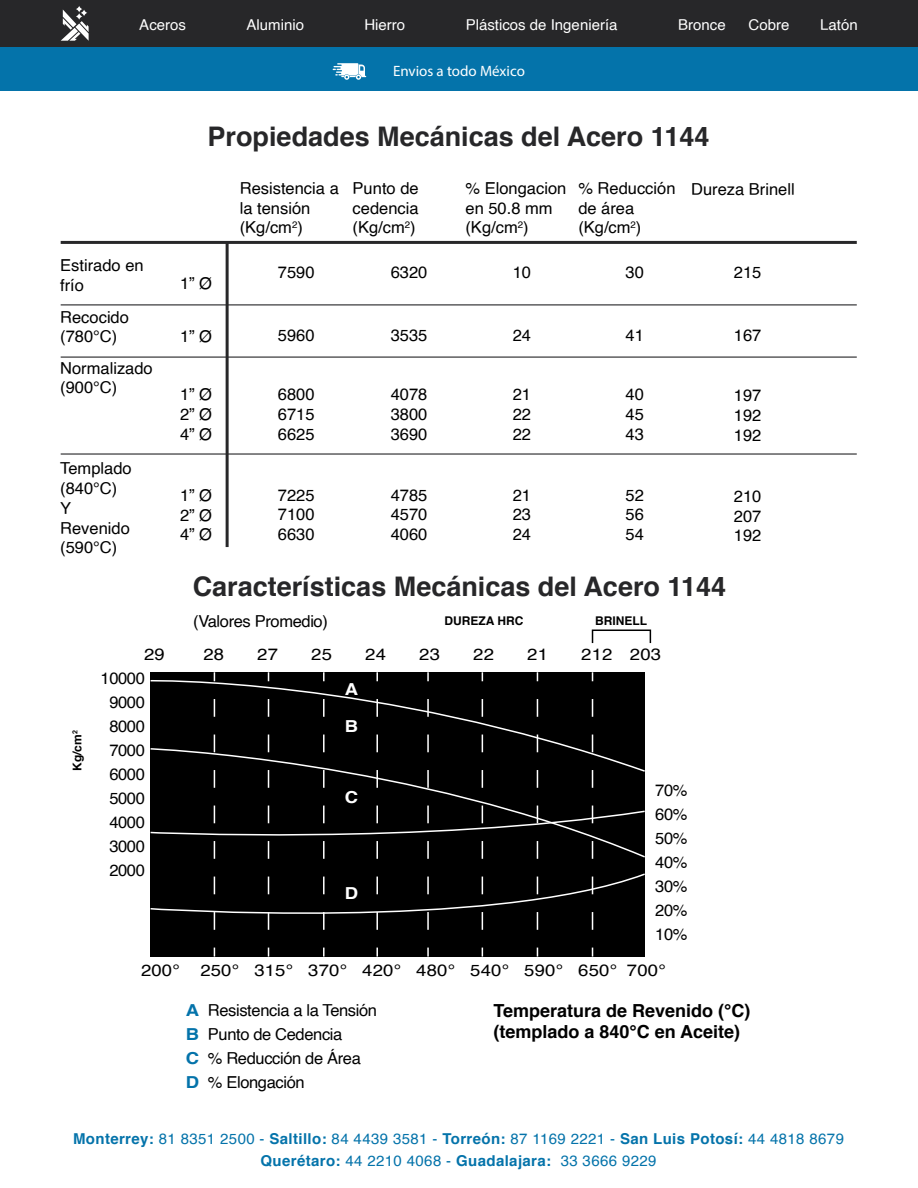
<style>
.page{position:relative;width:918px;height:1188px;background:#fff}
.page>*{position:absolute;margin:0;border:0;box-sizing:border-box;transform-origin:0 0}
.t1{font:700 27px "Helvetica";color:#272729}
.t2{font:700 18px/21.6px "Helvetica";color:#000}
.t3{font:16.5px/19.8px "Helvetica";color:#000;text-align:justify}
.t4{font:16.5px/24px "Helvetica";letter-spacing:-.02em;color:#000;text-align:center}
.t5{font:16.5px "Helvetica";color:#000;scale:1.12 1}
.t6{font:700 16.5px "Helvetica";color:#fff;scale:1.12 1}
.t7{font:700 16.5px/24px "Helvetica";color:#0473aa;text-align:justify;scale:1.12 1}
.t8{font:15px/22.5px "Helvetica";letter-spacing:.025em;color:#0473aa;text-align:center}
.t9{font:15px "Helvetica";color:#fff}
.t10{font:15px "Myriad Pro";color:#fff}
.t11{font:700 12px "Helvetica";color:#000}
.s1{font-weight:700}
</style>
<div class="page">
<div style="left:0;top:0;width:918px;height:48px;background:#272729"></div>
<svg style="left:61px;top:6px;width:28px;height:35px"></svg>
<div style="left:0;top:48px;width:918px;height:43px;background:#0473aa"></div>
<svg style="left:333px;top:63px;width:33px;height:17px"></svg>
<hr style="left:61px;top:241px;width:796px;height:3px;background:#272729">
<hr style="left:61px;top:304px;width:796px;height:1px;background:#272729">
<hr style="left:61px;top:357px;width:796px;height:1px;background:#272729">
<hr style="left:61px;top:453px;width:796px;height:2px;background:#272729">
<hr style="left:226px;top:242px;width:3px;height:305px;background:#272729">
<div style="left:151px;top:672px;width:494px;height:285px;background:#000"></div>
<svg style="left:150px;top:677px;width:444px;height:22px"></svg>
<svg style="left:323px;top:672px;width:2px;height:9px"></svg>
<svg style="left:323px;top:948px;width:2px;height:9px"></svg>
<svg style="left:376px;top:672px;width:2px;height:9px"></svg>
<svg style="left:376px;top:948px;width:2px;height:9px"></svg>
<svg style="left:427px;top:672px;width:2px;height:9px"></svg>
<svg style="left:427px;top:948px;width:2px;height:9px"></svg>
<svg style="left:150px;top:699px;width:495px;height:240px"></svg>
<div style="left:592px;top:630px;width:59px;height:14px;border:2px solid #000"></div>
<p class="t9" style="left:139px;top:13px;width:48px">Aceros</p>
<p class="t9" style="left:247px;top:13px;width:59px">Aluminio</p>
<p class="t9" style="left:364px;top:13px;width:42px">Hierro</p>
<p class="t9" style="left:466px;top:13px;width:153px">Plásticos de Ingeniería</p>
<p class="t9" style="left:678px;top:13px;width:49px">Bronce</p>
<p class="t9" style="left:749px;top:13px;width:42px">Cobre</p>
<p class="t9" style="left:820px;top:13px;width:39px">Latón</p>
<p class="t10" style="left:393px;top:62px;width:133px">Envios a todo México</p>
<h1 class="t1" style="left:208px;top:114px;width:503px">Propiedades Mecánicas del Acero 1144</h1>
<p class="t3" style="left:60px;top:256px;width:85px">Estirado en frío</p>
<p class="t3" style="left:60px;top:307px;width:70px">Recocido (780°C)</p>
<p class="t3" style="left:60px;top:358px;width:94px">Normalizado (900°C)</p>
<p class="t3" style="left:60px;top:459px;width:73px;text-align:left">Templado (840°C)<br>Y<br>Revenido (590°C)</p>
<p class="t3" style="left:180px;top:273px;width:34px">1” Ø</p>
<p class="t3" style="left:180px;top:326px;width:34px">1” Ø</p>
<p class="t3" style="left:180px;top:385px;width:34px">1” Ø 2” Ø 4” Ø</p>
<p class="t3" style="left:180px;top:486px;width:34px">1” Ø 2” Ø 4” Ø</p>
<p class="t3" style="left:240px;top:179px;width:101px;text-align:left">Resistencia a la tensión (Kg/cm<sup>2</sup>)</p>
<p class="t3" style="left:353px;top:179px;width:68px">Punto de cedencia (Kg/cm<sup>2</sup>)</p>
<p class="t3" style="left:466px;top:179px;width:102px;text-align:left">% Elongacion en 50.8 mm (Kg/cm<sup>2</sup>)</p>
<p class="t3" style="left:578px;top:179px;width:99px;text-align:left">% Reducción de área (Kg/cm<sup>2</sup>)</p>
<p class="t3" style="left:691px;top:180px;width:105px">Dureza Brinell</p>
<p class="t3" style="left:278px;top:263px;width:38px">7590</p>
<p class="t3" style="left:391px;top:263px;width:38px">6320</p>
<p class="t3" style="left:513px;top:263px;width:20px">10</p>
<p class="t3" style="left:626px;top:263px;width:20px">30</p>
<p class="t3" style="left:734px;top:263px;width:29px">215</p>
<p class="t3" style="left:278px;top:326px;width:38px">5960</p>
<p class="t3" style="left:391px;top:326px;width:38px">3535</p>
<p class="t3" style="left:513px;top:326px;width:20px">24</p>
<p class="t3" style="left:626px;top:326px;width:20px">41</p>
<p class="t3" style="left:734px;top:326px;width:29px">167</p>
<p class="t3" style="left:278px;top:385px;width:38px">6800<br>6715<br>6625</p>
<p class="t3" style="left:391px;top:385px;width:38px">4078<br>3800<br>3690</p>
<p class="t3" style="left:513px;top:385px;width:20px">21<br>22<br>22</p>
<p class="t3" style="left:626px;top:385px;width:20px">40<br>45<br>43</p>
<p class="t3" style="left:734px;top:386px;width:29px">197<br>192<br>192</p>
<p class="t3" style="left:278px;top:485px;width:38px">7225<br>7100<br>6630</p>
<p class="t3" style="left:391px;top:485px;width:38px">4785<br>4570<br>4060</p>
<p class="t3" style="left:513px;top:485px;width:20px">21<br>23<br>24</p>
<p class="t3" style="left:626px;top:485px;width:20px">52<br>56<br>54</p>
<p class="t3" style="left:734px;top:487px;width:29px">210<br>207<br>192</p>
<h1 class="t1" style="left:193px;top:565px;width:535px">Características Mecánicas del Acero 1144</h1>
<p class="t4" style="left:193px;top:610px;width:136px">(Valores Promedio)</p>
<p class="t11" style="left:445px;top:611px;width:80px">DUREZA HRC</p>
<p class="t11" style="left:595px;top:611px;width:53px">BRINELL</p>
<p class="t11" style="left:68px;top:771px;width:42px;rotate:-90deg">Kg/cm<sup>2</sup></p>
<p class="t5" style="left:144px;top:641px;width:20px">29</p>
<p class="t5" style="left:203px;top:641px;width:20px">28</p>
<p class="t5" style="left:257px;top:641px;width:20px">27</p>
<p class="t5" style="left:311px;top:641px;width:20px">25</p>
<p class="t5" style="left:365px;top:641px;width:20px">24</p>
<p class="t5" style="left:419px;top:641px;width:20px">23</p>
<p class="t5" style="left:473px;top:641px;width:20px">22</p>
<p class="t5" style="left:527px;top:641px;width:20px">21</p>
<p class="t5" style="left:581px;top:641px;width:73px">212 203</p>
<p class="t6" style="left:345px;top:676px;width:13px">A</p>
<p class="t6" style="left:345px;top:713px;width:13px">B</p>
<p class="t4" style="left:101px;top:667px;width:46px">10000<br>9000<br>8000<br>7000<br>6000<br>5000<br>4000<br>3000<br>2000</p>
<p class="t3" style="left:655px;top:778px;width:34px;line-height:24px">70% 60% 50% 40% 30% 20% 10%</p>
<p class="t5" style="left:141px;top:958px;width:470px">200° 250° 315° 370° 420° 480° 540° 590° 650° 700°</p>
<p class="t6" style="left:345px;top:784px;width:13px">C</p>
<p class="t6" style="left:345px;top:880px;width:13px">D</p>
<p class="t7" style="left:186px;top:999px;width:13px">A B C D</p>
<p class="t4" style="left:208px;top:999px;width:171px;text-align:left">Resistencia a la Tensión<br>Punto de Cedencia<br>% Reducción de Área % Elongación</p>
<p class="t2" style="left:493px;top:1000px;width:258px">Temperatura de Revenido (°C) (templado a 840°C en Aceite)</p>
<p class="t8" style="left:73px;top:1128px;width:772px"><span class="s1">Monterrey:</span> 81 8351 2500 - <span class="s1">Saltillo:</span> 84 4439 3581 - <span class="s1">Torreón:</span> 87 1169 2221 - <span class="s1">San Luis Potosí:</span> 44 4818 8679<br><span class="s1">Querétaro:</span> 44 2210 4068 - <span class="s1">Guadalajara:</span> 33 3666 9229</p>
</div>
